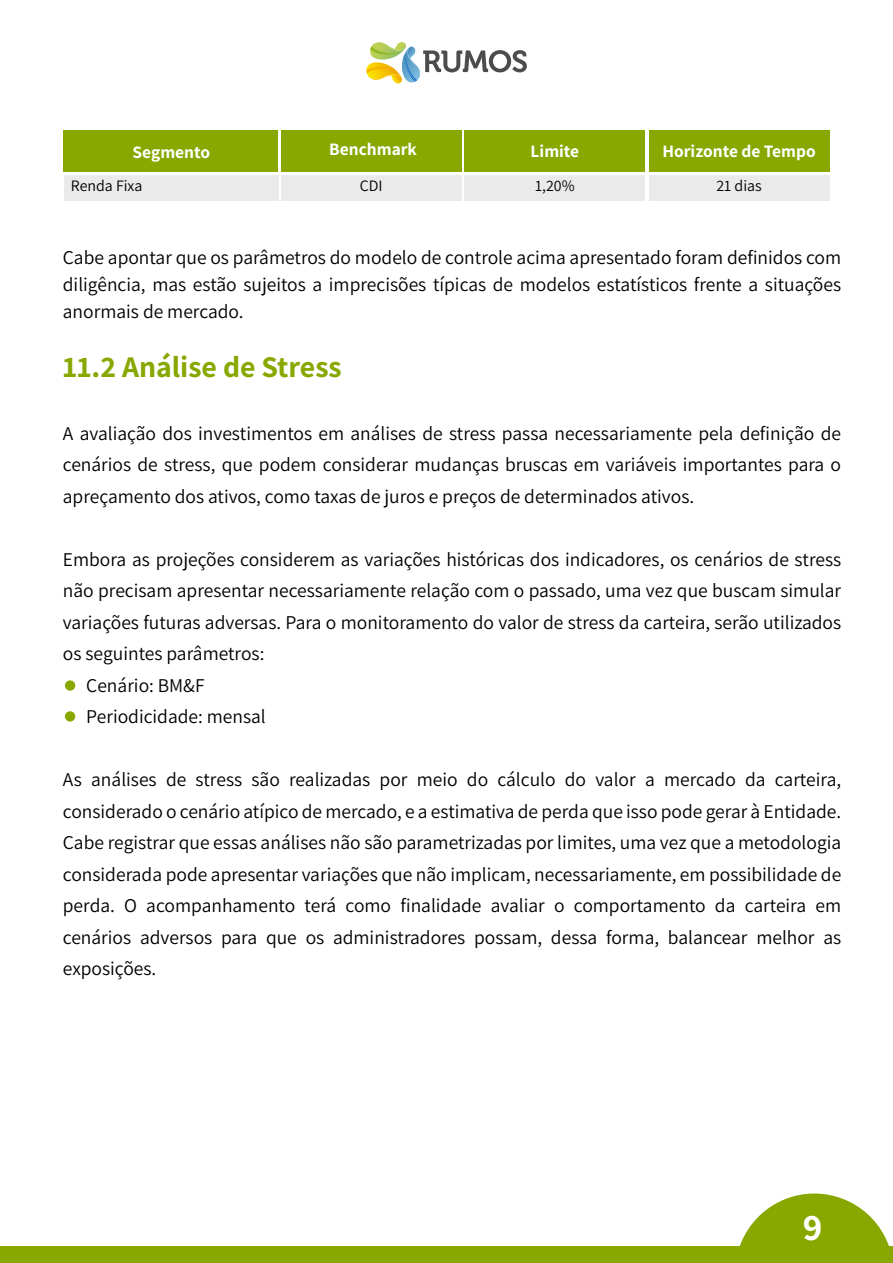
<style>
.page{position:relative;width:893px;height:1263px;background:#fff}
.page>*{position:absolute;margin:0;border:0;box-sizing:border-box;transform-origin:0 0}
.t1{font:700 37.5px "Assistant";color:#fff}
.t2{font:700 30px "Assistant";color:#88a800}
.t3{font:19.5px/31.5px "Assistant";color:#000;text-align:justify}
.t4{font:700 17.4px "Assistant";color:#fff}
.t5{font:15.9px "Assistant";color:#000}
</style>
<div class="page">
<div style="left:0;top:1247px;width:893px;height:16px;background:#88a800"></div>
<svg style="left:736px;top:1193px;width:157px;height:54px"></svg>
<svg style="left:366px;top:42px;width:161px;height:42px"></svg>
<div style="left:64px;top:176px;width:214px;height:25px;background:#eaeaea"></div>
<div style="left:281px;top:175px;width:181px;height:25px;background:#eaeaea"></div>
<div style="left:64px;top:130px;width:214px;height:42px;background:#88a800"></div>
<div style="left:281px;top:130px;width:180px;height:42px;background:#88a800"></div>
<div style="left:465px;top:130px;width:180px;height:42px;background:#88a800"></div>
<div style="left:465px;top:176px;width:180px;height:25px;background:#eaeaea"></div>
<div style="left:649px;top:130px;width:180px;height:42px;background:#88a800"></div>
<div style="left:649px;top:175px;width:180px;height:25px;background:#eaeaea"></div>
<div style="left:65px;top:711px;width:10px;height:10px;background:#88a800;border-radius:50%"></div>
<div style="left:65px;top:680px;width:10px;height:11px;background:#88a800;border-radius:50%"></div>
<p class="t4" style="left:133px;top:140px;width:79px">Segmento</p>
<p class="t4" style="left:329px;top:138px;width:89px">Benchmark</p>
<p class="t4" style="left:531px;top:139px;width:50px">Limite</p>
<p class="t5" style="left:71px;top:175px;width:73px">Renda Fixa</p>
<p class="t5" style="left:360px;top:175px;width:24px">CDI</p>
<p class="t5" style="left:535px;top:175px;width:41px">1,20%</p>
<p class="t4" style="left:662px;top:139px;width:155px">Horizonte de Tempo</p>
<p class="t5" style="left:716px;top:175px;width:47px">21 dias</p>
<p class="t3" style="left:63px;top:243px;width:780px;line-height:27px">Cabe apontar que os parâmetros do modelo de controle acima apresentado foram definidos com diligência, mas estão sujeitos a imprecisões típicas de modelos estatísticos frente a situações anormais de mercado.</p>
<h2 class="t2" style="left:63px;top:346px;width:280px">11.2 Análise de Stress</h2>
<p class="t3" style="left:63px;top:416px;width:780px">A avaliação dos investimentos em análises de stress passa necessariamente pela definição de cenários de stress, que podem considerar mudanças bruscas em variáveis importantes para o apreçamento dos ativos, como taxas de juros e preços de determinados ativos.</p>
<p class="t3" style="left:63px;top:542px;width:780px">Embora as projeções considerem as variações históricas dos indicadores, os cenários de stress</p>
<p class="t3" style="left:63px;top:574px;width:780px">não precisam apresentar necessariamente relação com o passado, uma vez que buscam simular</p>
<p class="t3" style="left:63px;top:605px;width:780px">variações futuras adversas. Para o monitoramento do valor de stress da carteira, serão utilizados</p>
<p class="t3" style="left:63px;top:637px;width:203px">os seguintes parâmetros:</p>
<p class="t3" style="left:86px;top:668px;width:120px">Cenário: BM&amp;F</p>
<p class="t3" style="left:86px;top:700px;width:181px">Periodicidade: mensal</p>
<p class="t3" style="left:63px;top:763px;width:780px">As análises de stress são realizadas por meio do cálculo do valor a mercado da carteira, considerado o cenário atípico de mercado, e a estimativa de perda que isso pode gerar à Entidade.<br>Cabe registrar que essas análises não são parametrizadas por limites, uma vez que a metodologia considerada pode apresentar variações que não implicam, necessariamente, em possibilidade de perda. O acompanhamento terá como finalidade avaliar o comportamento da carteira em cenários adversos para que os administradores possam, dessa forma, balancear melhor as exposições.</p>
<h1 class="t1" style="left:803px;top:1201px;width:21px">9</h1>
</div>
